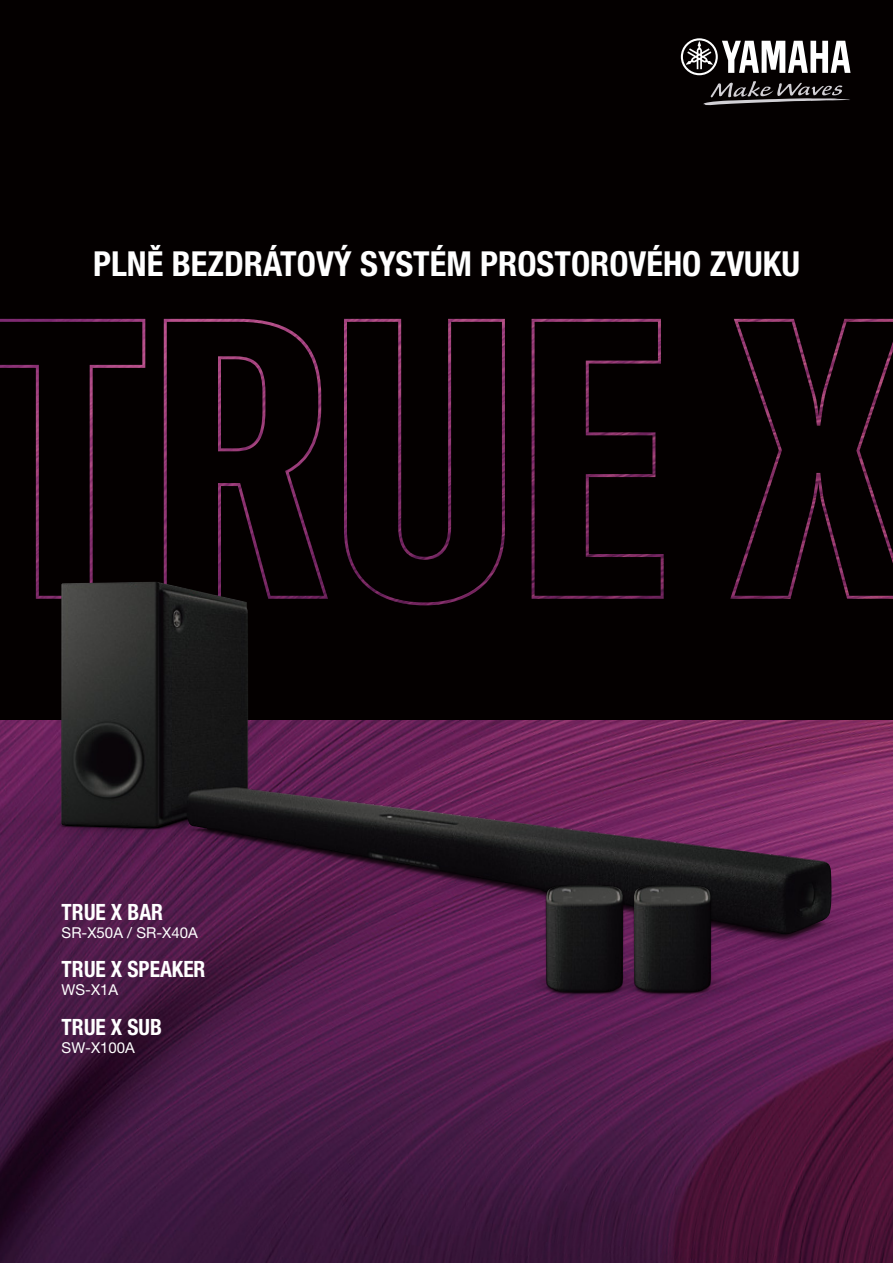
<style>
.page{position:relative;width:893px;height:1263px;background:#040000}
.page>*{position:absolute;margin:0;border:0;box-sizing:border-box;transform-origin:0 0}
.t1{font:700 condensed 34.5px "Helvetica Neue LT Pro";color:#fff}
.t2{font:700 condensed 22.5px "Helvetica Neue LT Pro";color:#fff;scale:.95 1}
.B{font:15px "Helvetica Neue LT Pro";color:#fff}
</style>
<div class="page">
<img style="left:0;top:1020px;width:893px;height:243px">
<img style="left:0;top:319px;width:893px;height:177px">
<img style="left:0;top:496px;width:893px;height:524px">
<img style="left:61px;top:582px;width:771px;height:352px">
<img style="left:649px;top:860px;width:87px;height:157px">
<img style="left:649px;top:885px;width:62px;height:107px">
<img style="left:521px;top:860px;width:128px;height:157px">
<img style="left:546px;top:885px;width:77px;height:107px">
<svg style="left:681px;top:38px;width:169px;height:37px"></svg>
<svg style="left:703px;top:81px;width:147px;height:24px"></svg>
<p class="t1" style="left:93px;top:243px;width:708px">PLNĚ BEZDRÁTOVÝ SYSTÉM PROSTOROVÉHO ZVUKU</p>
<h1 class="t2" style="left:62px;top:898px;width:108px">TRUE X BAR</h1>
<p class="B" style="left:62px;top:923px;width:138px">SR-X50A / SR-X40A</p>
<h1 class="t2" style="left:62px;top:955px;width:153px">TRUE X SPEAKER</h1>
<p class="B" style="left:62px;top:981px;width:58px">WS-X1A</p>
<h1 class="t2" style="left:62px;top:1013px;width:107px">TRUE X SUB</h1>
<p class="B" style="left:62px;top:1038px;width:75px">SW-X100A</p>
</div>
